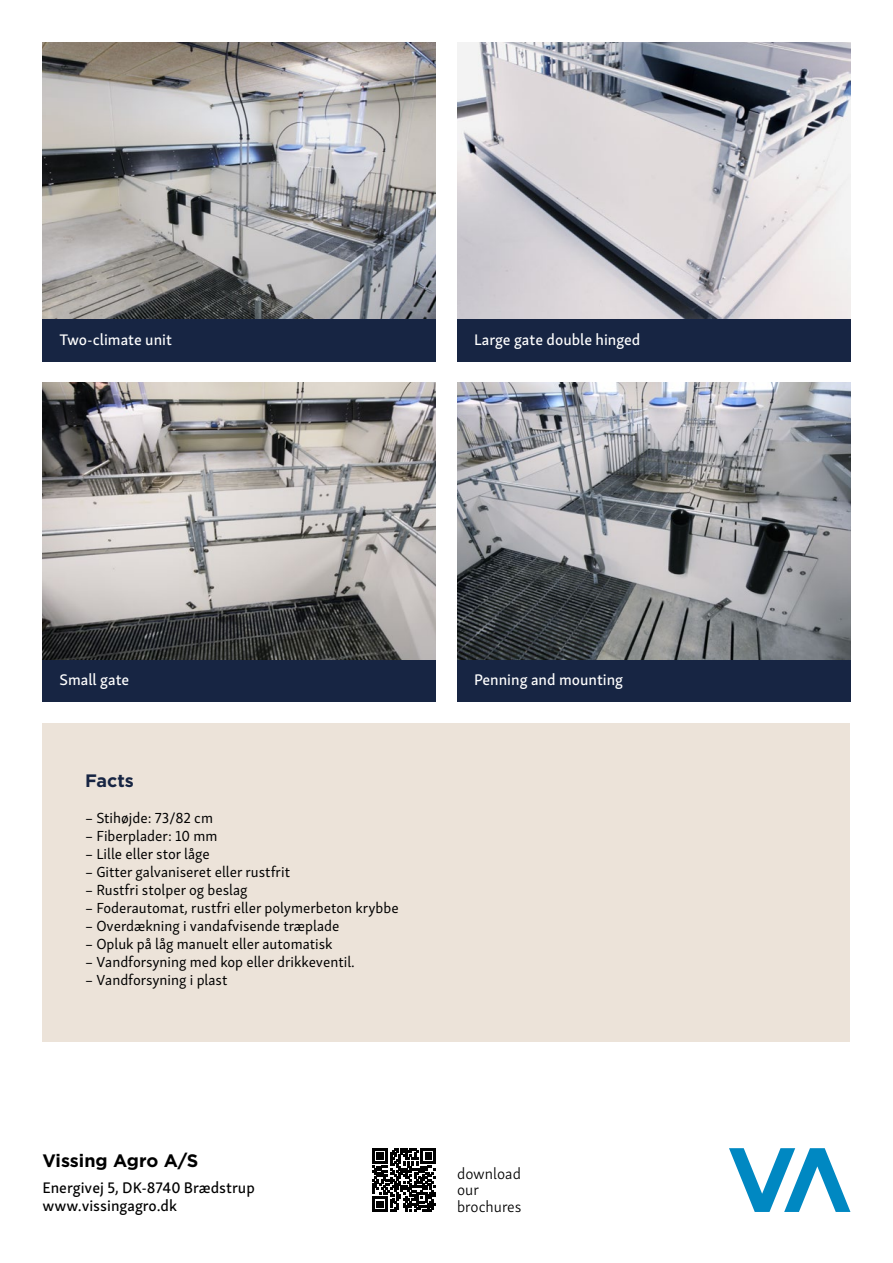
<style>
.page{position:relative;width:893px;height:1263px;background:#fff}
.page>*{position:absolute;margin:0;border:0;box-sizing:border-box;transform-origin:0 0}
.t1{font:700 18px "Gotham";color:#000}
.t2{font:700 18px "Gotham";color:#172543}
.t3{font:15.75px "Skolar Sans Latn Me";color:#fff}
.t4{font:15.75px/18px "Skolar Sans Latn Me";color:#000}
.t5{font:300 15.75px/16.5px "Skolar Sans Latn";color:#000}
.t6{font:15px "Skolar Sans Latn";color:#000}
</style>
<div class="page">
<div style="left:43px;top:723px;width:807px;height:319px;background:#ece3d9"></div>
<div style="left:43px;top:319px;width:393px;height:42px;background:#172543"></div>
<div style="left:457px;top:319px;width:393px;height:42px;background:#172543"></div>
<div style="left:457px;top:659px;width:393px;height:43px;background:#172543"></div>
<div style="left:43px;top:659px;width:393px;height:43px;background:#172543"></div>
<svg style="left:729px;top:1148px;width:121px;height:64px"></svg>
<svg style="left:372px;top:1148px;width:64px;height:64px"></svg>
<img style="left:43px;top:43px;width:393px;height:276px">
<img style="left:457px;top:43px;width:393px;height:276px">
<img style="left:457px;top:383px;width:393px;height:276px">
<img style="left:43px;top:383px;width:393px;height:276px">
<p class="t3" style="left:60px;top:327px;width:114px">Two-climate unit</p>
<p class="t3" style="left:474px;top:327px;width:168px">Large gate double hinged</p>
<p class="t3" style="left:60px;top:667px;width:71px">Small gate</p>
<p class="t3" style="left:474px;top:667px;width:151px">Penning and mounting</p>
<p class="t2" style="left:85px;top:770px;width:50px">Facts</p>
<p class="t6" style="left:85px;top:806px;width:129px">– Stihøjde: 73/82 cm</p>
<p class="t6" style="left:85px;top:824px;width:134px">– Fiberplader: 10 mm</p>
<p class="t6" style="left:85px;top:842px;width:126px">– Lille eller stor låge</p>
<p class="t6" style="left:85px;top:860px;width:206px">– Gitter galvaniseret eller rustfrit</p>
<p class="t6" style="left:85px;top:878px;width:164px">– Rustfri stolper og beslag</p>
<p class="t6" style="left:85px;top:896px;width:315px">– Foderautomat, rustfri eller polymerbeton krybbe</p>
<p class="t6" style="left:85px;top:914px;width:256px">– Overdækning i vandafvisende træplade</p>
<p class="t6" style="left:85px;top:932px;width:249px">– Opluk på låg manuelt eller automatisk</p>
<p class="t6" style="left:85px;top:950px;width:271px">– Vandforsyning med kop eller drikkeventil.</p>
<p class="t6" style="left:85px;top:968px;width:144px">– Vandforsyning i plast</p>
<p class="t1" style="left:43px;top:1150px;width:157px">Vissing Agro A/S</p>
<p class="t4" style="left:43px;top:1177px;width:214px">Energivej 5, DK-8740 Brædstrup www.vissingagro.dk</p>
<p class="t5" style="left:457px;top:1164px;width:66px">download our brochures</p>
</div>
